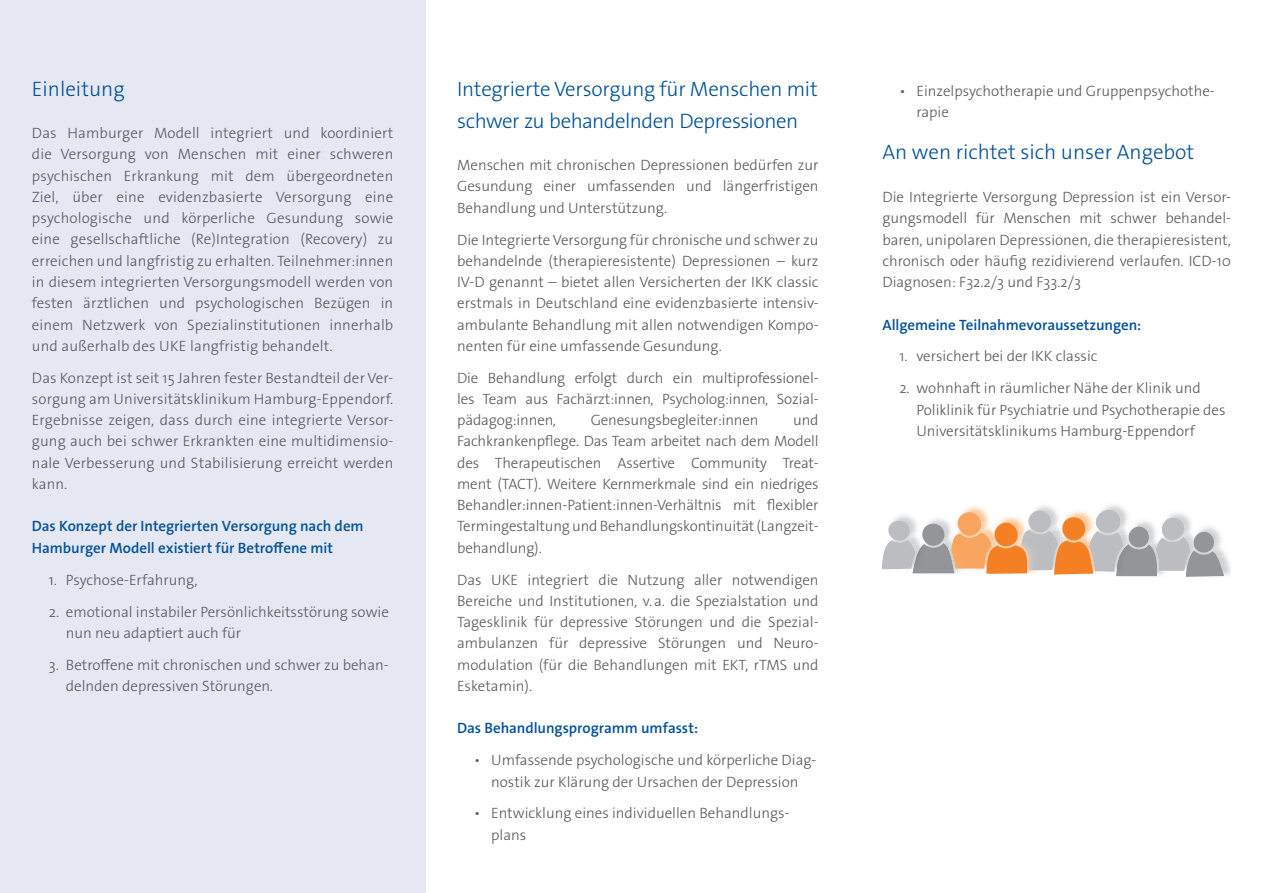
<style>
.page{position:relative;width:1263px;height:893px;background:#fff}
.page>*{position:absolute;margin:0;border:0;box-sizing:border-box;transform-origin:0 0}
.t1{font:300 21px "The Sans Os F";color:#01519a}
.t2{font:300 21px "The Sans Os F";letter-spacing:-.025em;color:#01519a}
.t3{font:300 20.85px "The Sans Os F";letter-spacing:-.01em;color:#01519a}
.t4{font:300 15px/21.3px "The Sans Os F";color:#57585a;text-align:justify}
.t5{font:600 15px/21.3px "The Sans Os F";letter-spacing:-.005em;color:#01519a}
</style>
<div class="page">
<div style="left:0;top:0;width:425px;height:893px;background:#e5e8f3"></div>
<img style="left:1224px;top:556px;width:7px;height:20px">
<svg style="left:882px;top:507px;width:342px;height:70px"></svg>
<h1 class="t1" style="left:32px;top:75px;width:94px">Einleitung</h1>
<p class="t4" style="left:32px;top:123px;width:363px">Das Hamburger Modell integriert und koordiniert die Versorgung von Menschen mit einer schweren psychischen Erkrankung mit dem übergeordneten Ziel, über eine evidenzbasierte Versorgung eine psychologische und körperliche Gesundung sowie eine gesellschaftliche (Re)Integration (Recovery) zu erreichen und langfristig zu erhalten. Teilnehmer:innen in diesem integrierten Versorgungsmodell werden von festen ärztlichen und psychologischen Bezügen in einem Netzwerk von Spezialinstitutionen innerhalb und außerhalb des UKE langfristig behandelt.</p>
<p class="t4" style="left:32px;top:367px;width:363px">Das Konzept ist seit 15 Jahren fester Bestandteil der Ver&shy;sorgung am Universitätsklinikum Hamburg-Eppendorf.<br>Ergebnisse zeigen, dass durch eine integrierte Versor&shy;gung auch bei schwer Erkrankten eine multidimensio&shy;nale Verbesserung und Stabilisierung erreicht werden kann.</p>
<p class="t5" style="left:32px;top:516px;width:333px">Das Konzept der Integrierten Versorgung nach dem<br>Hamburger Modell existiert für Betroffene mit</p>
<p class="t4" style="left:49px;top:569px;width:150px">1. Psychose-Erfahrung,</p>
<p class="t4" style="left:66px;top:601px;width:325px;text-indent:-17px">2. emotional instabiler Persönlichkeitsstörung sowie nun neu adaptiert auch für</p>
<p class="t4" style="left:66px;top:654px;width:324px;text-indent:-17px">3. Betroffene mit chronischen und schwer zu behan&shy;delnden depressiven Störungen.</p>
<h2 class="t3" style="left:457px;top:75px;width:362px">Integrierte Versorgung für Menschen mit</h2>
<h1 class="t2" style="left:457px;top:107px;width:343px">schwer zu behandelnden Depressionen</h1>
<p class="t4" style="left:457px;top:154px;width:363px">Menschen mit chronischen Depressionen bedürfen zur Gesundung einer umfassenden und längerfristigen Behandlung und Unterstützung.</p>
<p class="t4" style="left:457px;top:229px;width:363px">Die Integrierte Versorgung für chronische und schwer zu behandelnde (therapieresistente) Depressionen – kurz IV-D genannt – bietet allen Versicherten der IKK classic erstmals in Deutschland eine evidenzbasierte intensiv&shy;ambulante Behandlung mit allen notwendigen Kompo&shy;nenten für eine umfassende Gesundung.</p>
<p class="t4" style="left:457px;top:367px;width:363px">Die Behandlung erfolgt durch ein multiprofessionel&shy;les Team aus Fachärzt:innen, Psycholog:innen, Sozial&shy;pädagog:innen,</p>
<p class="t4" style="left:457px;top:410px;width:363px;text-indent:336px">und Fachkrankenpflege. Das Team arbeitet nach dem Modell des Therapeutischen Assertive Community Treat&shy;ment (TACT). Weitere Kernmerkmale sind ein niedriges Behandler:innen-Patient:innen-Verhältnis mit flexibler Termingestaltung und Behandlungskontinuität (Langzeit&shy;behandlung).</p>
<p class="t4" style="left:457px;top:569px;width:363px">Das UKE integriert die Nutzung aller notwendigen Bereiche und Institutionen, v.a. die Spezialstation und Tagesklinik für depressive Störungen und die Spezial&shy;ambulanzen für depressive Störungen und Neuro&shy;modulation (für die Behandlungen mit EKT, rTMS und Esketamin).</p>
<p class="t5" style="left:457px;top:718px;width:242px">Das Behandlungsprogramm umfasst:</p>
<p class="t4" style="left:474px;top:750px;width:344px;text-align:center">• Umfassende psychologische und körperliche Diag&shy;nostik zur Klärung der Ursachen der Depression</p>
<p class="t4" style="left:491px;top:803px;width:300px;text-indent:-17px">• Entwicklung eines individuellen Behandlungs&shy;plans</p>
<p class="t4" style="left:591px;top:410px;width:169px">Genesungsbegleiter:innen</p>
<p class="t4" style="left:916px;top:80px;width:300px;text-indent:-17px">• Einzelpsychotherapie und Gruppenpsychothe&shy;rapie</p>
<h1 class="t1" style="left:882px;top:139px;width:313px">An wen richtet sich unser Angebot</h1>
<p class="t4" style="left:882px;top:186px;width:350px">Die Integrierte Versorgung Depression ist ein Versor&shy;gungsmodell für Menschen mit schwer behandel&shy;baren, unipolaren Depressionen, die therapieresistent, chronisch oder häufig rezidivierend verlaufen. ICD-10<br>Diagnosen: F32.2/3 und F33.2/3</p>
<p class="t5" style="left:882px;top:314px;width:260px">Allgemeine Teilnahmevoraussetzungen:</p>
<p class="t4" style="left:899px;top:346px;width:200px">1. versichert bei der IKK classic</p>
<p class="t4" style="left:916px;top:378px;width:311px;text-align:left;text-indent:-17px">2. wohnhaft in räumlicher Nähe der Klinik und<br>Poliklinik für Psychiatrie und Psychotherapie des<br>Universitätsklinikums Hamburg-Eppendorf</p>
</div>
